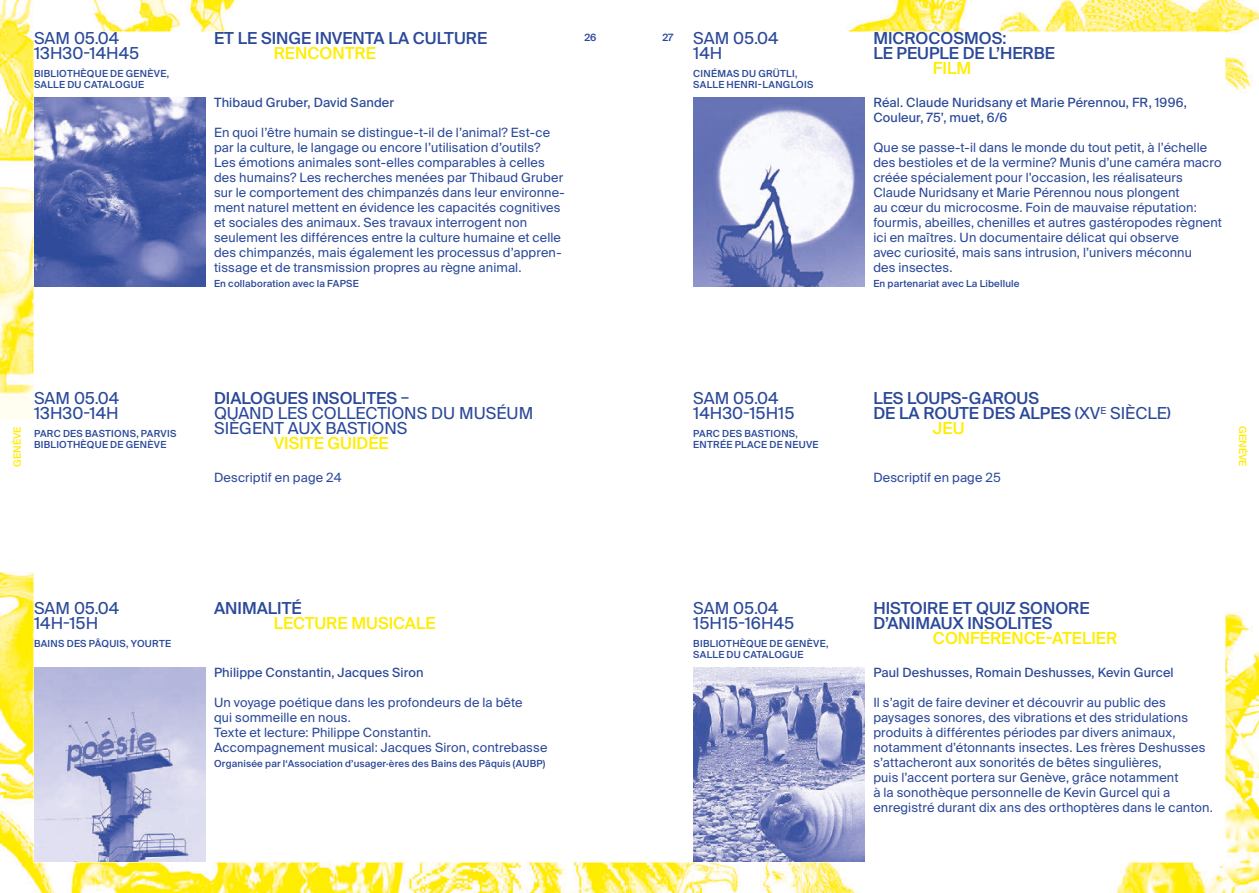
<style>
.page{position:relative;width:1259px;height:893px;background:#fff}
.page>*{position:absolute;margin:0;border:0;box-sizing:border-box;transform-origin:0 0}
._02-date_heure_x3{font:16.5px/15px "Suisse Intl";color:#2b4999}
.t1{font:500 16.5px/15px "Suisse Intl";color:#2b4999}
.t2{font:500 16.5px "Suisse Intl";color:#ffed00}
.t3{font:12.75px/15px "Suisse Intl";letter-spacing:.01em;color:#2b4999}
.t4{font:12.75px/15px "Suisse Intl";letter-spacing:.01em;color:#2b4999}
.t5{font:500 10.05px "Suisse Intl";color:#ffed00}
.t6{font:500 10.05px "Suisse Intl";color:#2b4999}
._03-lieu_et_sous-titres{font:500 9.75px/10.8px "Suisse Intl";letter-spacing:.025em;color:#2b4999}
.s1{font-weight:500}
.s2{font-weight:400}
</style>
<div class="page">
<img style="left:0;top:0;width:1259px;height:893px">
<img style="left:34px;top:98px;width:172px;height:189px">
<img style="left:693px;top:98px;width:172px;height:189px">
<img style="left:693px;top:668px;width:172px;height:193px">
<img style="left:34px;top:668px;width:172px;height:193px">
<p class="_02-date_heure_x3" style="left:34px;top:31px;width:87px">SAM 05.04</p>
<p class="_02-date_heure_x3" style="left:34px;top:46px;width:107px">13H30-14H45</p>
<p class="_03-lieu_et_sous-titres" style="left:34px;top:68px;width:137px">BIBLIOTHÈQUE DE GENÈVE,<br>SALLE DU CATALOGUE</p>
<p class="t1" style="left:214px;top:31px;width:275px">ET LE SINGE INVENTA LA CULTURE</p>
<p class="t2" style="left:274px;top:44px;width:104px">RENCONTRE</p>
<p class="t4" style="left:214px;top:95px;width:181px">Thibaud Gruber, David Sander</p>
<p class="t3" style="left:214px;top:125px;width:352px">En quoi l’être humain se distingue-t-il de l’animal? Est-ce par la culture, le langage ou encore l’utilisation d’outils?<br>Les émotions animales sont-elles comparables à celles des humains? Les recherches menées par Thibaud Gruber sur le comportement des chimpanzés dans leur environne&shy;ment naturel mettent en évidence les capacités cognitives et sociales des animaux. Ses travaux interrogent non seulement les différences entre la culture humaine et celle des chimpanzés, mais également les processus d’appren&shy;tissage et de transmission propres au règne animal.</p>
<p class="_03-lieu_et_sous-titres" style="left:214px;top:278px;width:146px">En collaboration avec la FAPSE</p>
<p class="t6" style="left:584px;top:32px;width:14px">26</p>
<p class="t6" style="left:662px;top:32px;width:12px">27</p>
<p class="_02-date_heure_x3" style="left:693px;top:31px;width:87px">SAM 05.04</p>
<p class="_02-date_heure_x3" style="left:693px;top:46px;width:31px">14H</p>
<p class="_03-lieu_et_sous-titres" style="left:693px;top:68px;width:122px">CINÉMAS DU GRÜTLI,<br>SALLE HENRI-LANGLOIS</p>
<p class="t1" style="left:873px;top:31px;width:183px">MICROCOSMOS:<br>LE PEUPLE DE L’HERBE</p>
<p class="t2" style="left:933px;top:59px;width:40px">FILM</p>
<p class="t4" style="left:873px;top:95px;width:315px">Réal. Claude Nuridsany et Marie Pérennou, FR, 1996,<br>Couleur, 75’, muet, 6/6</p>
<p class="t3" style="left:873px;top:140px;width:350px">Que se passe-t-il dans le monde du tout petit, à l’échelle des bestioles et de la vermine? Munis d’une caméra macro créée spécialement pour l’occasion, les réalisateurs Claude Nuridsany et Marie Pérennou nous plongent<br>au cœur du microcosme. Foin de mauvaise réputation: fourmis, abeilles, chenilles et autres gastéropodes règnent ici en maîtres. Un documentaire délicat qui observe<br>avec curiosité, mais sans intrusion, l’univers méconnu<br>des insectes.</p>
<p class="_03-lieu_et_sous-titres" style="left:873px;top:278px;width:148px">En partenariat avec La Libellule</p>
<p class="_02-date_heure_x3" style="left:34px;top:391px;width:87px">SAM 05.04</p>
<p class="_02-date_heure_x3" style="left:34px;top:406px;width:86px">13H30-14H</p>
<p class="_03-lieu_et_sous-titres" style="left:34px;top:428px;width:144px">PARC DES BASTIONS, PARVIS<br>BIBLIOTHÈQUE DE GENÈVE</p>
<p class="_02-date_heure_x3" style="left:214px;top:391px;width:321px"><span class="s1">DIALOGUES INSOLITES</span> –<br>QUAND LES COLLECTIONS DU MUSÉUM<br>SIÈGENT AUX BASTIONS</p>
<p class="t2" style="left:274px;top:434px;width:117px">VISITE GUIDÉE</p>
<p class="_02-date_heure_x3" style="left:693px;top:391px;width:87px">SAM 05.04</p>
<p class="_02-date_heure_x3" style="left:693px;top:406px;width:103px">14H30-15H15</p>
<p class="_03-lieu_et_sous-titres" style="left:693px;top:428px;width:127px">PARC DES BASTIONS,<br>ENTRÉE PLACE DE NEUVE</p>
<p class="t1" style="left:873px;top:391px;width:167px">LES LOUPS-GAROUS</p>
<p class="t1" style="left:873px;top:406px;width:299px">DE LA ROUTE DES ALPES <span class="s2">(XV</span><sup>E</sup> <span class="s2">SIÈCLE)</span></p>
<p class="t2" style="left:933px;top:419px;width:33px">JEU</p>
<p class="t5" style="left:11px;top:467px;width:42px;rotate:-90deg">GENÈVE</p>
<p class="t5" style="left:1248px;top:426px;width:42px;rotate:90deg">GENÈVE</p>
<p class="t3" style="left:214px;top:470px;width:129px">Descriptif en page 24</p>
<p class="_02-date_heure_x3" style="left:34px;top:601px;width:87px">SAM 05.04</p>
<p class="_02-date_heure_x3" style="left:34px;top:616px;width:66px">14H-15H</p>
<p class="_03-lieu_et_sous-titres" style="left:34px;top:638px;width:139px">BAINS DES PÂQUIS, YOURTE</p>
<p class="t1" style="left:214px;top:601px;width:89px">ANIMALITÉ</p>
<p class="t2" style="left:274px;top:614px;width:163px">LECTURE MUSICALE</p>
<p class="t4" style="left:214px;top:665px;width:211px">Philippe Constantin, Jacques Siron</p>
<p class="t3" style="left:214px;top:695px;width:335px">Un voyage poétique dans les profondeurs de la bête<br>qui sommeille en nous.<br>Texte et lecture: Philippe Constantin.<br>Accompagnement musical: Jacques Siron, contrebasse</p>
<p class="_03-lieu_et_sous-titres" style="left:214px;top:758px;width:333px">Organisée par l‘Association d’usager·ères des Bains des Pâquis (AUBP)</p>
<p class="t3" style="left:873px;top:470px;width:129px">Descriptif en page 25</p>
<p class="_02-date_heure_x3" style="left:693px;top:601px;width:87px">SAM 05.04</p>
<p class="_02-date_heure_x3" style="left:693px;top:616px;width:102px">15H15-16H45</p>
<p class="_03-lieu_et_sous-titres" style="left:693px;top:638px;width:137px">BIBLIOTHÈQUE DE GENÈVE,<br>SALLE DU CATALOGUE</p>
<p class="t1" style="left:873px;top:601px;width:218px">HISTOIRE ET QUIZ SONORE<br>D’ANIMAUX INSOLITES</p>
<p class="t2" style="left:933px;top:629px;width:186px">CONFÉRENCE-ATELIER</p>
<p class="t4" style="left:873px;top:665px;width:302px">Paul Deshusses, Romain Deshusses, Kevin Gurcel</p>
<p class="t3" style="left:873px;top:695px;width:341px">Il s’agit de faire deviner et découvrir au public des paysages sonores, des vibrations et des stridulations produits à différentes périodes par divers animaux, notamment d’étonnants insectes. Les frères Deshusses s’attacheront aux sonorités de bêtes singulières,<br>puis l’accent portera sur Genève, grâce notamment<br>à la sonothèque personnelle de Kevin Gurcel qui a enregistré durant dix ans des orthoptères dans le canton.</p>
</div>
